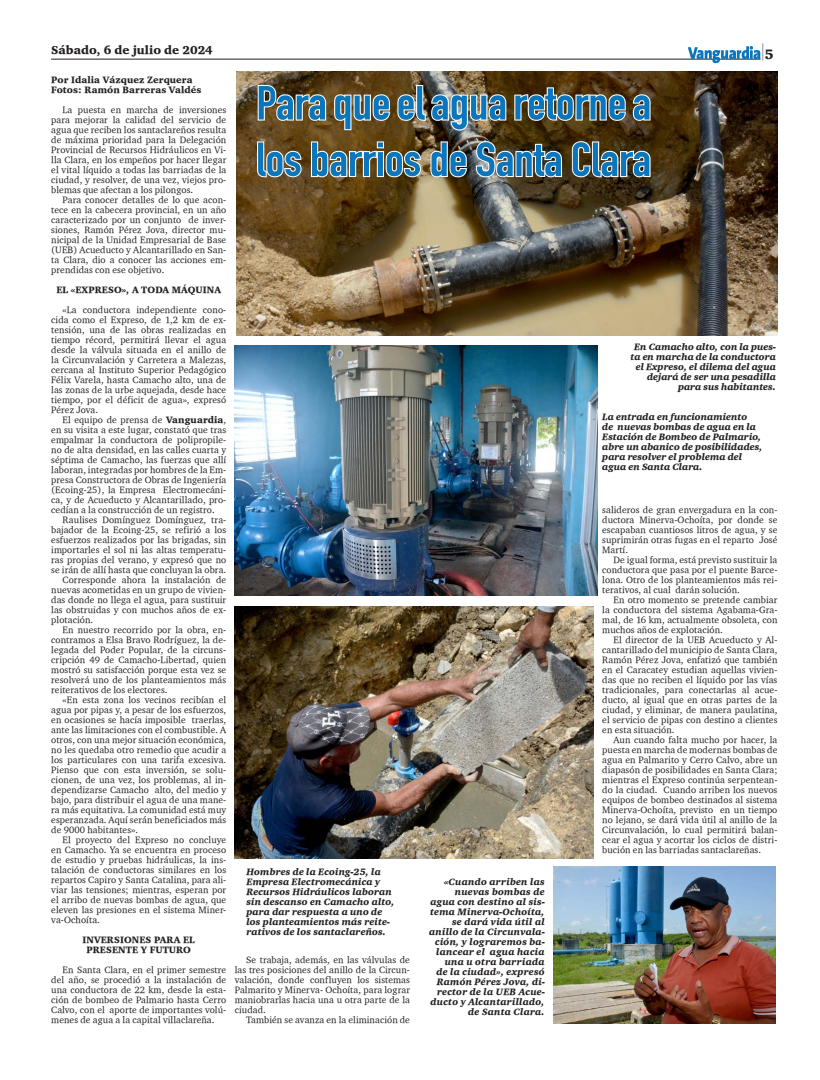
<style>
.page{position:relative;width:820px;height:1080px;background:#fff}
.page>*{position:absolute;margin:0;border:0;box-sizing:border-box;transform-origin:0 0}
.t1{font:700 47.1px/56.5px "DIN Condensed";color:#0c76bd;scale:1.06 1}
.t2{font:14px "Charter ITCTT Black";color:#231f20}
.t3{font:12px "Charter ITCTT Black";color:#231f20}
.t4{font:9.5px/10px "Charter ITCTT";letter-spacing:.01em;color:#231f20;text-align:justify}
.t5{font:italic 9.5px/10px "Charter ITCTT Black";letter-spacing:.01em;color:#231f20;text-align:right}
.t6{font:9.5px/10px "Charter ITCTT Black";letter-spacing:.01em;color:#231f20}
.s1{font-family:"Charter ITCTT Black"}
</style>
<div class="page">
<hr style="left:51px;top:59px;width:709px;height:1px;background:#231f20">
<svg style="left:687px;top:43px;width:76px;height:20px"></svg>
<img style="left:236px;top:71px;width:541px;height:265px">
<img style="left:234px;top:345px;width:363px;height:250px">
<img style="left:553px;top:866px;width:222px;height:157px">
<img style="left:235px;top:606px;width:358px;height:252px">
<img style="left:256px;top:58px;width:251px;height:74px">
<svg style="left:513px;top:86px;width:138px;height:36px"></svg>
<svg style="left:256px;top:140px;width:47px;height:39px"></svg>
<svg style="left:310px;top:140px;width:112px;height:39px"></svg>
<svg style="left:429px;top:140px;width:39px;height:39px"></svg>
<svg style="left:474px;top:140px;width:89px;height:39px"></svg>
<svg style="left:570px;top:140px;width:81px;height:39px"></svg>
<p class="t3" style="left:51px;top:42px;width:163px">Sábado, 6 de julio de 2024</p>
<h2 class="t2" style="left:764px;top:46px;width:10px">5</h2>
<p class="t6" style="left:51px;top:75px;width:152px">Por Idalia Vázquez Zerquera<br>Fotos: Ramón Barreras Valdés</p>
<p class="t4" style="left:51px;top:105px;width:176px;text-indent:11px">La puesta en marcha de inversiones para mejorar la calidad del servicio de agua que reciben los santaclareños resulta de máxima prioridad para la Delegación Provincial de Recursos Hidráulicos en Vi&shy;lla Clara, en los empeños por hacer llegar el vital líquido a todas las barriadas de la ciudad, y resolver, de una vez, viejos pro&shy;blemas que afectan a los pilongos.</p>
<p class="t4" style="left:51px;top:195px;width:176px;text-indent:11px">Para conocer detalles de lo que acon&shy;tece en la cabecera provincial, en un año caracterizado por un conjunto de inver&shy;siones, Ramón Pérez Jova, director mu&shy;nicipal de la Unidad Empresarial de Base (UEB) Acueducto y Alcantarillado en San&shy;ta Clara, dio a conocer las acciones em&shy;prendidas con ese objetivo.</p>
<p class="t6" style="left:56px;top:285px;width:166px">EL «EXPRESO», A TODA MÁQUINA</p>
<p class="t4" style="left:51px;top:305px;width:176px;text-indent:11px">«La conductora independiente cono&shy;cida como el Expreso, de 1,2 km de ex&shy;tensión, una de las obras realizadas en tiempo récord, permitirá llevar el agua desde la válvula situada en el anillo de la Circunvalación y Carretera a Malezas, cercana al Instituto Superior Pedagógico Félix Varela, hasta Camacho alto, una de las zonas de la urbe aquejada, desde hace tiempo, por el déficit de agua», expresó Pérez Jova.</p>
<p class="t4" style="left:51px;top:415px;width:176px;text-indent:11px">El equipo de prensa de <span class="s1">Vanguardia</span>, en su visita a este lugar, constató que tras empalmar la conductora de polipropile&shy;no de alta densidad, en las calles cuarta y séptima de Camacho, las fuerzas que allí laboran, integradas por hombres de la Em&shy;presa Constructora de Obras de Ingeniería (Ecoing-25), la Empresa Electromecáni&shy;ca, y de Acueducto y Alcantarillado, pro&shy;cedían a la construcción de un registro.</p>
<p class="t4" style="left:63px;top:515px;width:165px">Raulises Domínguez Domínguez, tra-</p>
<p class="t4" style="left:51px;top:525px;width:176px">bajador de la Ecoing-25, se refirió a los</p>
<p class="t4" style="left:51px;top:535px;width:176px">esfuerzos realizados por las brigadas, sin</p>
<p class="t4" style="left:51px;top:545px;width:176px">importarles el sol ni las altas temperatu-</p>
<p class="t4" style="left:51px;top:555px;width:176px">ras propias del verano, y expresó que no</p>
<p class="t4" style="left:51px;top:565px;width:176px">se irán de allí hasta que concluyan la obra.</p>
<p class="t4" style="left:63px;top:575px;width:165px">Corresponde ahora la instalación de</p>
<p class="t4" style="left:51px;top:585px;width:176px">nuevas acometidas en un grupo de vivien-</p>
<p class="t4" style="left:51px;top:595px;width:176px">das donde no llega el agua, para sustituir</p>
<p class="t4" style="left:51px;top:605px;width:176px">las obstruidas y con muchos años de ex-</p>
<p class="t4" style="left:51px;top:615px;width:43px">plotación.</p>
<p class="t4" style="left:63px;top:625px;width:165px">En nuestro recorrido por la obra, en-</p>
<p class="t4" style="left:51px;top:635px;width:176px">contramos a Elsa Bravo Rodríguez, la de-</p>
<p class="t4" style="left:51px;top:645px;width:176px">legada del Poder Popular, de la circuns-</p>
<p class="t4" style="left:51px;top:655px;width:176px">cripción 49 de Camacho-Libertad, quien</p>
<p class="t4" style="left:51px;top:665px;width:176px">mostró su satisfacción porque esta vez se</p>
<p class="t4" style="left:51px;top:675px;width:176px">resolverá uno de los planteamientos más</p>
<p class="t4" style="left:51px;top:685px;width:118px">reiterativos de los electores.</p>
<p class="t4" style="left:63px;top:695px;width:165px">«En esta zona los vecinos recibían el</p>
<p class="t4" style="left:51px;top:705px;width:176px">agua por pipas y, a pesar de los esfuerzos,</p>
<p class="t4" style="left:51px;top:715px;width:176px">en ocasiones se hacía imposible traerlas,</p>
<p class="t4" style="left:51px;top:725px;width:176px">ante las limitaciones con el combustible. A</p>
<p class="t4" style="left:51px;top:735px;width:176px">otros, con una mejor situación económica,</p>
<p class="t4" style="left:51px;top:745px;width:176px">no les quedaba otro remedio que acudir a</p>
<p class="t4" style="left:51px;top:755px;width:176px">los particulares con una tarifa excesiva.</p>
<p class="t4" style="left:51px;top:765px;width:176px">Pienso que con esta inversión, se solu-</p>
<p class="t4" style="left:51px;top:775px;width:176px">cionen, de una vez, los problemas, al in-</p>
<p class="t4" style="left:51px;top:785px;width:176px">dependizarse Camacho alto, del medio y</p>
<p class="t4" style="left:51px;top:795px;width:176px">bajo, para distribuir el agua de una mane-</p>
<p class="t4" style="left:51px;top:805px;width:176px">ra más equitativa. La comunidad está muy</p>
<p class="t4" style="left:51px;top:815px;width:176px">esperanzada. Aquí serán beneficiados más</p>
<p class="t4" style="left:51px;top:825px;width:88px">de 9000 habitantes».</p>
<p class="t4" style="left:63px;top:835px;width:165px">El proyecto del Expreso no concluye</p>
<p class="t4" style="left:51px;top:845px;width:176px">en Camacho. Ya se encuentra en proceso</p>
<p class="t4" style="left:51px;top:855px;width:176px">de estudio y pruebas hidráulicas, la ins-</p>
<p class="t4" style="left:51px;top:865px;width:176px">talación de conductoras similares en los</p>
<p class="t4" style="left:51px;top:875px;width:176px">repartos Capiro y Santa Catalina, para ali-</p>
<p class="t4" style="left:51px;top:885px;width:176px">viar las tensiones; mientras, esperan por</p>
<p class="t4" style="left:51px;top:895px;width:176px">el arribo de nuevas bombas de agua, que</p>
<p class="t4" style="left:51px;top:905px;width:176px">eleven las presiones en el sistema Miner-</p>
<p class="t4" style="left:51px;top:915px;width:50px">va-Ochoíta.</p>
<p class="t6" style="left:82px;top:935px;width:114px;text-align:center">INVERSIONES PARA EL<br>PRESENTE Y FUTURO</p>
<p class="t4" style="left:51px;top:965px;width:176px;text-indent:11px">En Santa Clara, en el primer semestre del año, se procedió a la instalación de una conductora de 22 km, desde la esta&shy;ción de bombeo de Palmario hasta Cerro Calvo, con el aporte de importantes volú&shy;menes de agua a la capital villaclareña.</p>
<h1 class="t1" style="left:256px;top:75px;width:374px">Para que el agua retorne a los barrios de Santa Clara</h1>
<p class="t5" style="left:630px;top:342px;width:147px">En Camacho alto, con la pues&shy;ta en marcha de la conductora el Expreso, el dilema del agua dejará de ser una pesadilla para sus habitantes.</p>
<p class="t5" style="left:602px;top:411px;width:162px;text-align:left">La entrada en funcionamiento<br>de nuevas bombas de agua en la<br>Estación de Bombeo de Palmario, abre un abanico de posibilidades, para resolver el problema del agua en Santa Clara.</p>
<p class="t4" style="left:602px;top:504px;width:177px">salideros de gran envergadura en la con&shy;ductora Minerva-Ochoíta, por donde se escapaban cuantiosos litros de agua, y se suprimirán otras fugas en el reparto José Martí.</p>
<p class="t4" style="left:602px;top:554px;width:177px;text-indent:11px">De igual forma, está previsto sustituir la conductora que pasa por el puente Barce&shy;lona. Otro de los planteamientos más rei&shy;terativos, al cual darán solución.</p>
<p class="t4" style="left:602px;top:594px;width:177px;text-indent:11px">En otro momento se pretende cambiar la conductora del sistema Agabama-Gra&shy;mal, de 16 km, actualmente obsoleta, con muchos años de explotación.</p>
<p class="t4" style="left:602px;top:634px;width:177px;text-indent:11px">El director de la UEB Acueducto y Al&shy;cantarillado del municipio de Santa Clara, Ramón Pérez Jova, enfatizó que también en el Caracatey estudian aquellas vivien&shy;das que no reciben el líquido por las vías tradicionales, para conectarlas al acue&shy;ducto, al igual que en otras partes de la ciudad, y eliminar, de manera paulatina, el servicio de pipas con destino a clientes en esta situación.</p>
<p class="t4" style="left:602px;top:735px;width:177px;text-indent:11px">Aun cuando falta mucho por hacer, la puesta en marcha de modernas bombas de agua en Palmarito y Cerro Calvo, abre un diapasón de posibilidades en Santa Clara; mientras el Expreso continúa serpentean&shy;do la ciudad. Cuando arriben los nuevos equipos de bombeo destinados al sistema Minerva-Ochoíta, previsto en un tiempo no lejano, se dará vida útil al anillo de la Circunvalación, lo cual permitirá balan&shy;cear el agua y acortar los ciclos de distri&shy;bución en las barriadas santaclareñas.</p>
<p class="t5" style="left:246px;top:867px;width:149px;text-align:left">Hombres de la Ecoing-25, la<br>Empresa Electromecánica y<br>Recursos Hidráulicos laboran sin descanso en Camacho alto, para dar respuesta a uno de los planteamientos más reite&shy;rativos de los santaclareños.</p>
<p class="t5" style="left:429px;top:877px;width:117px">«Cuando arriben las nuevas bombas de agua con destino al sis&shy;tema Minerva-Ochoíta, se dará vida útil al anillo de la Circunvala&shy;ción, y lograremos ba&shy;lancear el agua hacia una u otra barriada<br>de la ciudad», expresó<br>Ramón Pérez Jova, di&shy;rector de la UEB Acue&shy;ducto y Alcantarillado, de Santa Clara.</p>
<p class="t4" style="left:235px;top:955px;width:177px;text-indent:11px">Se trabaja, además, en las válvulas de las tres posiciones del anillo de la Circun&shy;valación, donde confluyen los sistemas Palmarito y Minerva- Ochoíta, para lograr maniobrarlas hacia una u otra parte de la ciudad.</p>
<p class="t4" style="left:246px;top:1015px;width:165px">También se avanza en la eliminación de</p>
</div>
